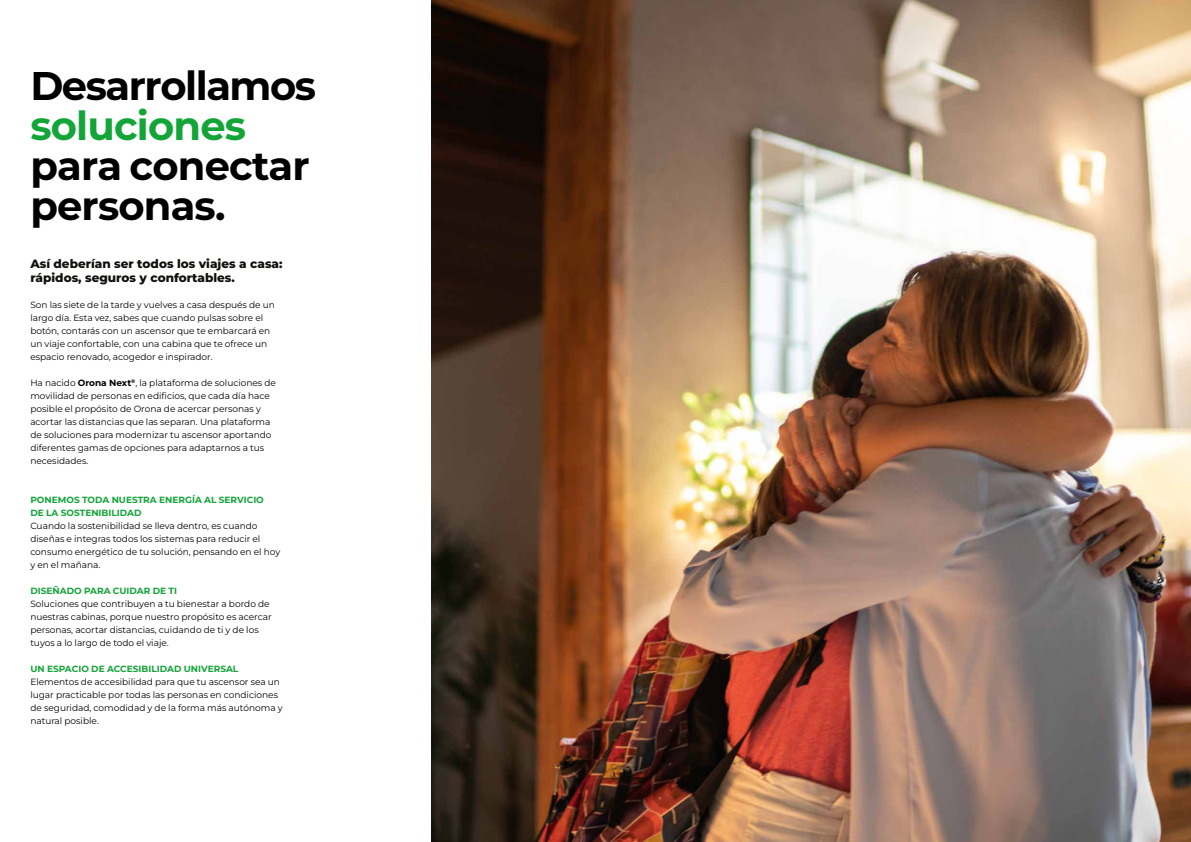
<style>
.page{position:relative;width:1191px;height:842px;background:#fff}
.page>*{position:absolute;margin:0;border:0;box-sizing:border-box;transform-origin:0 0}
.t1{font:700 40px/40px "Montserrat";letter-spacing:-.02em;color:#000}
.t2{font:700 40px "Montserrat";letter-spacing:-.02em;color:#13a538}
.t3{font:800 12px/14px "Montserrat";color:#12100b}
.t4{font:9px/13px "Montserrat";color:#000}
.t5{font:700 9px/13px "Montserrat";color:#13a538}
.s1{font-weight:700}
</style>
<div class="page">
<img style="left:431px;top:0;width:760px;height:842px">
<h1 class="t1" style="left:30px;top:65px;width:287px">Desarrollamos</h1>
<h1 class="t2" style="left:30px;top:99px;width:217px">soluciones</h1>
<h1 class="t1" style="left:30px;top:145px;width:281px">para conectar personas.</h1>
<h2 class="t3" style="left:30px;top:257px;width:254px">Así deberían ser todos los viajes a casa: rápidos, seguros y confortables.</h2>
<p class="t4" style="left:30px;top:298px;width:246px">Son las siete de la tarde y vuelves a casa después de un largo día. Esta vez, sabes que cuando pulsas sobre el botón, contarás con un ascensor que te embarcará en un viaje confortable, con una cabina que te ofrece un espacio renovado, acogedor e inspirador.</p>
<p class="t4" style="left:30px;top:376px;width:247px">Ha nacido <span class="s1">Orona Next</span><sup>®</sup>, la plataforma de soluciones de movilidad de personas en edificios, que cada día hace posible el propósito de Orona de acercar personas y acortar las distancias que las separan. Una plataforma de soluciones para modernizar tu ascensor aportando diferentes gamas de opciones para adaptarnos a tus necesidades.</p>
<p class="t5" style="left:30px;top:493px;width:235px">PONEMOS TODA NUESTRA ENERGÍA AL SERVICIO<br>DE LA SOSTENIBILIDAD</p>
<p class="t4" style="left:30px;top:519px;width:251px">Cuando la sostenibilidad se lleva dentro, es cuando diseñas e integras todos los sistemas para reducir el consumo energético de tu solución, pensando en el hoy y en el mañana.</p>
<p class="t5" style="left:30px;top:584px;width:148px">DISEÑADO PARA CUIDAR DE TI</p>
<p class="t4" style="left:30px;top:597px;width:243px">Soluciones que contribuyen a tu bienestar a bordo de nuestras cabinas, porque nuestro propósito es acercar personas, acortar distancias, cuidando de ti y de los tuyos a lo largo de todo el viaje.</p>
<p class="t5" style="left:30px;top:662px;width:210px">UN ESPACIO DE ACCESIBILIDAD UNIVERSAL</p>
<p class="t4" style="left:30px;top:675px;width:254px">Elementos de accesibilidad para que tu ascensor sea un lugar practicable por todas las personas en condiciones de seguridad, comodidad y de la forma más autónoma y natural posible.</p>
</div>
